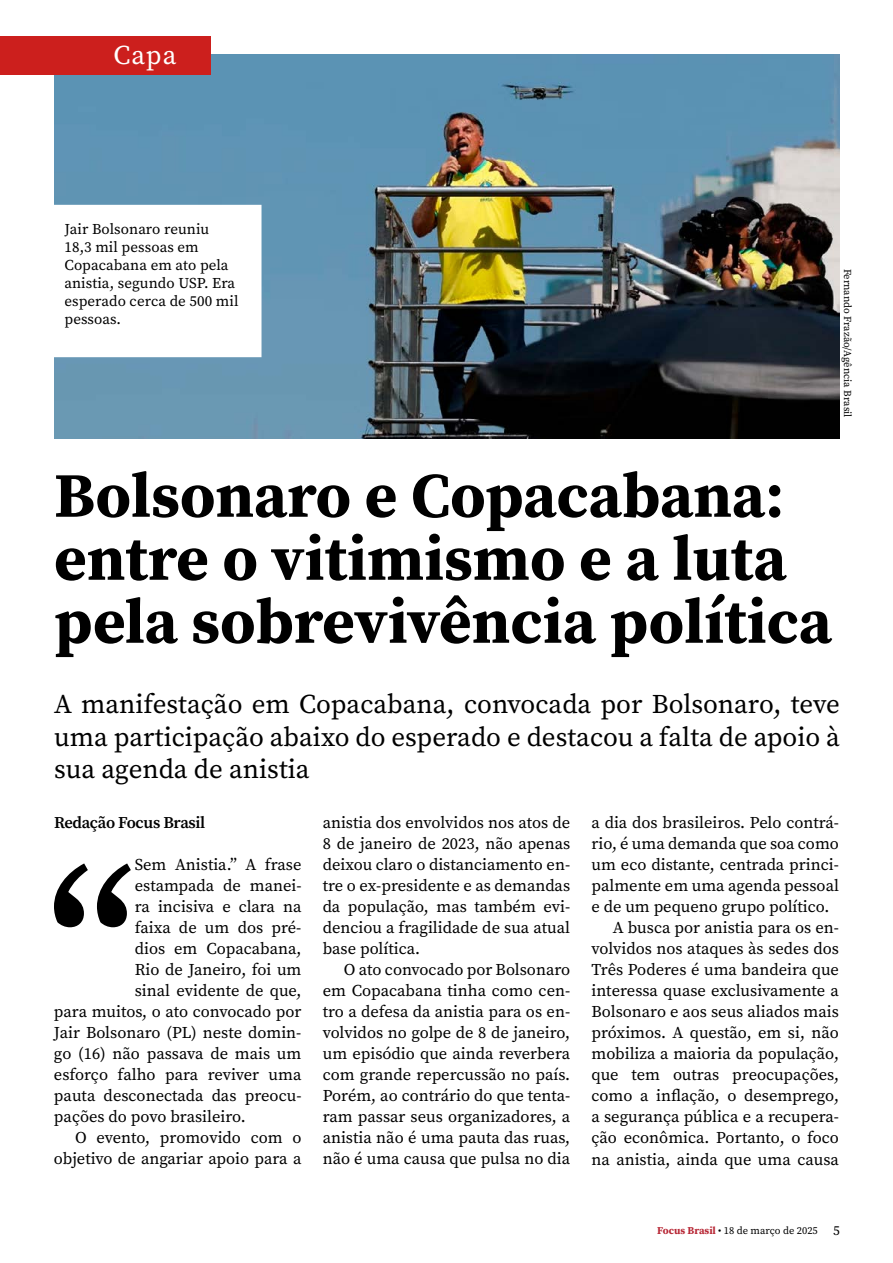
<style>
.page{position:relative;width:893px;height:1263px;background:#fff}
.page>*{position:absolute;margin:0;border:0;box-sizing:border-box;transform-origin:0 0}
.t1{font:600 206.55px "Source Serif Pro";color:#000}
.t2{font:700 63px/63px "Source Serif Pro";color:#000}
.t3{font:27px/32.4px "Source Serif Pro";color:#000;text-align:justify}
.t4{font:27px "Source Serif Pro";color:#fff}
.t5{font:16.5px/21px "Source Serif Pro";color:#000;text-align:justify}
.t6{font:600 16.5px "Source Serif Pro";letter-spacing:-.02em;color:#000}
.t7{font:15px/18px "Source Serif Pro";letter-spacing:.005em;color:#000}
.t8{font:10.5px "Source Serif Pro";color:#000}
.s1{font-weight:700;color:#b72735}
.s2{font-size:13.5px}
</style>
<div class="page">
<img style="left:54px;top:54px;width:786px;height:384px">
<div style="left:0;top:36px;width:210px;height:38px;background:#cc1f1d"></div>
<div style="left:58px;top:212px;width:197px;height:138px;background:#fff"></div>
<h3 class="t4" style="left:113px;top:37px;width:64px">Capa</h3>
<p class="t7" style="left:65px;top:220px;width:175px">Jair Bolsonaro reuniu<br>18,3 mil pessoas em<br>Copacabana em ato pela anistia, segundo USP. Era esperado cerca de 500 mil pessoas.</p>
<p class="t8" style="left:855px;top:269px;width:150px;rotate:90deg">Fernando Frazão/Agência Brasil</p>
<h2 class="t2" style="left:54px;top:463px;width:779px">Bolsonaro e Copacabana: entre o vitimismo e a luta pela sobrevivência política</h2>
<h3 class="t3" style="left:54px;top:688px;width:787px">A manifestação em Copacabana, convocada por Bolsonaro, teve uma participação abaixo do esperado e destacou a falta de apoio à sua agenda de anistia</h3>
<p class="t6" style="left:54px;top:811px;width:153px">Redação Focus Brasil</p>
<h1 class="t1" style="left:48px;top:787px;width:89px">“</h1>
<p class="t5" style="left:135px;top:854px;width:168px">Sem Anistia.” A frase</p>
<p class="t5" style="left:135px;top:875px;width:168px">estampada de manei-</p>
<p class="t5" style="left:135px;top:896px;width:168px">ra incisiva e clara na</p>
<p class="t5" style="left:135px;top:917px;width:168px">faixa de um dos pré-</p>
<p class="t5" style="left:135px;top:938px;width:168px">dios em Copacabana,</p>
<p class="t5" style="left:135px;top:959px;width:168px">Rio de Janeiro, foi um</p>
<p class="t5" style="left:135px;top:980px;width:168px">sinal evidente de que,</p>
<p class="t5" style="left:54px;top:1001px;width:249px">para muitos, o ato convocado por</p>
<p class="t5" style="left:54px;top:1022px;width:249px">Jair Bolsonaro (PL) neste domin-</p>
<p class="t5" style="left:54px;top:1043px;width:249px">go (16) não passava de mais um</p>
<p class="t5" style="left:54px;top:1064px;width:249px">esforço falho para reviver uma</p>
<p class="t5" style="left:54px;top:1085px;width:249px">pauta desconectada das preocu-</p>
<p class="t5" style="left:54px;top:1106px;width:193px">pações do povo brasileiro.</p>
<p class="t5" style="left:75px;top:1127px;width:228px">O evento, promovido com o</p>
<p class="t5" style="left:54px;top:1148px;width:249px">objetivo de angariar apoio para a</p>
<p class="t5" style="left:323px;top:812px;width:249px">anistia dos envolvidos nos atos de 8 de janeiro de 2023, não apenas deixou claro o distanciamento en&shy;tre o ex-presidente e as demandas da população, mas também evi&shy;denciou a fragilidade de sua atual base política.</p>
<p class="t5" style="left:323px;top:959px;width:249px;text-indent:21px">O ato convocado por Bolsonaro em Copacabana tinha como cen&shy;tro a defesa da anistia para os en&shy;volvidos no golpe de 8 de janeiro, um episódio que ainda reverbera com grande repercussão no país.<br>Porém, ao contrário do que tenta&shy;ram passar seus organizadores, a anistia não é uma pauta das ruas, não é uma causa que pulsa no dia</p>
<p class="t5" style="left:591px;top:812px;width:249px">a dia dos brasileiros. Pelo contrá-</p>
<p class="t5" style="left:591px;top:833px;width:249px">rio, é uma demanda que soa como</p>
<p class="t5" style="left:591px;top:854px;width:249px">um eco distante, centrada princi-</p>
<p class="t5" style="left:591px;top:875px;width:249px">palmente em uma agenda pessoal</p>
<p class="t5" style="left:591px;top:896px;width:240px">e de um pequeno grupo político.</p>
<p class="t5" style="left:613px;top:917px;width:228px">A busca por anistia para os en-</p>
<p class="t5" style="left:591px;top:938px;width:249px">volvidos nos ataques às sedes dos</p>
<p class="t5" style="left:591px;top:959px;width:249px">Três Poderes é uma bandeira que</p>
<p class="t5" style="left:591px;top:980px;width:249px">interessa quase exclusivamente a</p>
<p class="t5" style="left:591px;top:1001px;width:249px">Bolsonaro e aos seus aliados mais</p>
<p class="t5" style="left:591px;top:1022px;width:249px">próximos. A questão, em si, não</p>
<p class="t5" style="left:591px;top:1043px;width:249px">mobiliza a maioria da população,</p>
<p class="t5" style="left:591px;top:1064px;width:249px">que tem outras preocupações,</p>
<p class="t5" style="left:591px;top:1085px;width:249px">como a inflação, o desemprego,</p>
<p class="t5" style="left:591px;top:1106px;width:249px">a segurança pública e a recupera-</p>
<p class="t5" style="left:591px;top:1127px;width:249px">ção econômica. Portanto, o foco</p>
<p class="t5" style="left:591px;top:1148px;width:249px">na anistia, ainda que uma causa</p>
<p class="t8" style="left:657px;top:1224px;width:184px"><span class="s1">Focus Brasil</span> • 18 de março de 2025 <span class="s2">5</span></p>
</div>
